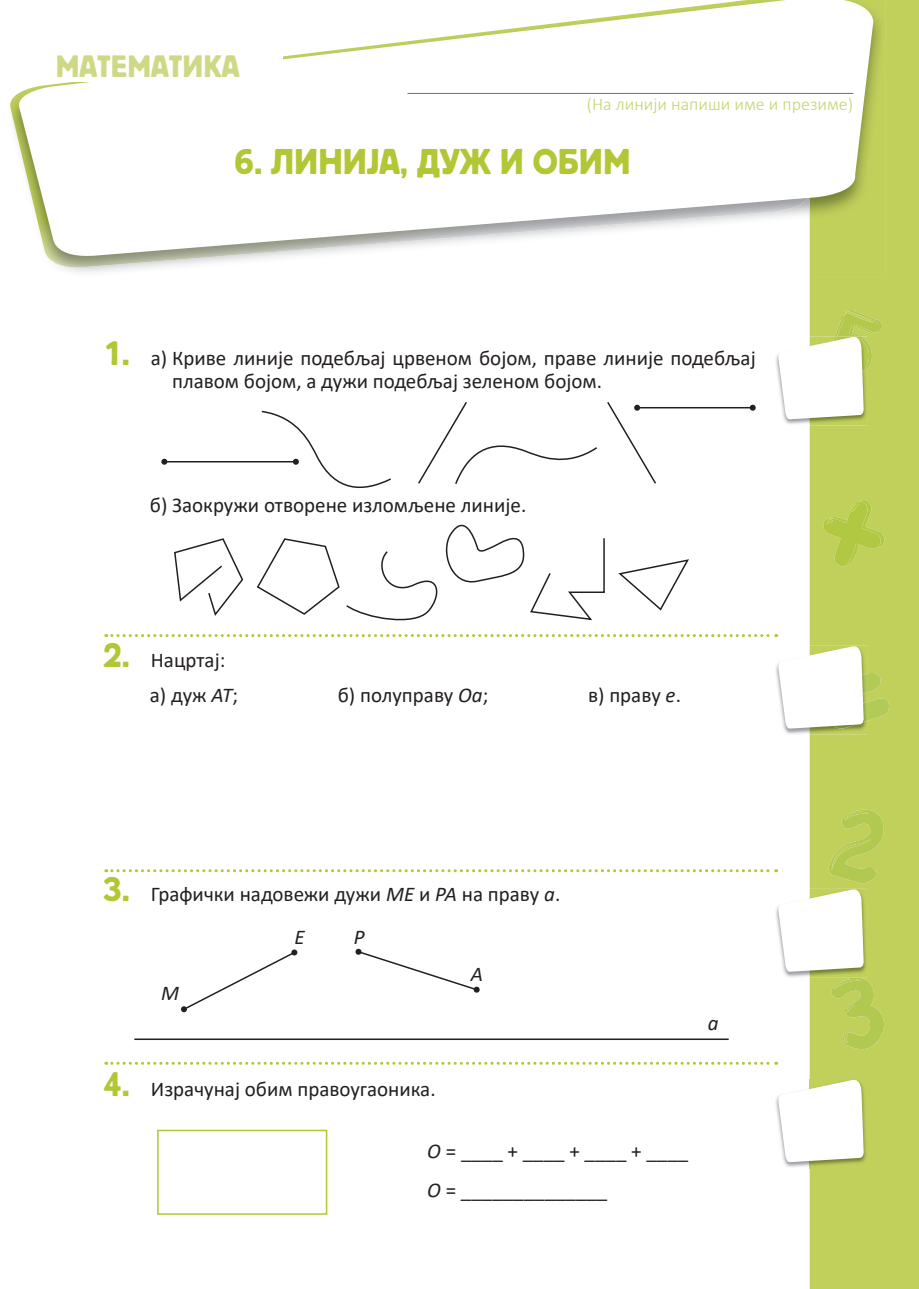
<style>
.page{position:relative;width:919px;height:1289px;background:#fff}
.page>*{position:absolute;margin:0;border:0;box-sizing:border-box;transform-origin:0 0}
.t1{font:37.5px "Bloc C";color:#b3c635}
.t2{font:32.4px "Bloc C";color:#cfd985}
.t3{font:21px/22.5px "Calibri";color:#231f20}
.t4{font:italic 21px "Calibri";color:#231f20}
.t5{font:300 18px "Calibri";color:#c8d471}
.s1{font-family:"Bloc C";font-size:36px;color:#b3c635}
.s2{font-style:italic}
</style>
<div class="page">
<div style="left:809px;top:0;width:109px;height:1288px;background:#c1cf5b"></div>
<svg style="left:823px;top:500px;width:61px;height:66px"></svg>
<div style="left:157px;top:1129px;width:170px;height:85px;border:2px solid #b3c635"></div>
<img style="left:776px;top:356px;width:91px;height:69px">
<svg style="left:777px;top:310px;width:104px;height:109px"></svg>
<img style="left:776px;top:665px;width:91px;height:69px">
<svg style="left:777px;top:645px;width:112px;height:84px"></svg>
<img style="left:776px;top:1079px;width:91px;height:89px">
<svg style="left:777px;top:1078px;width:87px;height:84px"></svg>
<svg style="left:418px;top:402px;width:179px;height:82px"></svg>
<hr style="left:164px;top:461px;width:132px;height:1px;background:#231f20">
<svg style="left:161px;top:459px;width:6px;height:6px"></svg>
<svg style="left:260px;top:410px;width:131px;height:78px"></svg>
<hr style="left:637px;top:407px;width:115px;height:1px;background:#231f20">
<svg style="left:607px;top:402px;width:50px;height:82px"></svg>
<svg style="left:749px;top:405px;width:6px;height:6px"></svg>
<svg style="left:256px;top:524px;width:349px;height:97px"></svg>
<svg style="left:618px;top:559px;width:71px;height:52px"></svg>
<svg style="left:174px;top:538px;width:70px;height:78px"></svg>
<svg style="left:106px;top:634px;width:670px;height:3px"></svg>
<svg style="left:106px;top:1061px;width:670px;height:3px"></svg>
<svg style="left:106px;top:809px;width:778px;height:240px"></svg>
<hr style="left:134px;top:1038px;width:594px;height:2px;background:#231f20">
<img style="left:809px;top:0;width:76px;height:277px">
<img style="left:10px;top:94px;width:266px;height:173px">
<svg style="left:17px;top:0;width:857px;height:259px"></svg>
<div style="left:56px;top:50px;width:227px;height:32px;background:#fff"></div>
<hr style="left:407px;top:93px;width:446px;height:1px;background:#6c6d70">
<h2 class="t2" style="left:56px;top:49px;width:185px">МАТЕМАТИКА</h2>
<p class="t5" style="left:586px;top:93px;width:268px">(На линији напиши име и презиме)</p>
<h1 class="t1" style="left:234px;top:141px;width:397px">6. ЛИНИЈА, ДУЖ И ОБИМ</h1>
<p class="t3" style="left:172px;top:346px;width:585px;text-indent:-69px"><span class="s1">1.</span> а) Криве линије подебљај црвеном бојом, праве линије подебљај плавом бојом, а дужи подебљај зеленом бојом.</p>
<p class="t3" style="left:150px;top:493px;width:378px">б) Заокружи отворене изломљене линије.</p>
<p class="t3" style="left:150px;top:641px;width:90px;line-height:35.2px;text-indent:-47px"><span class="s1">2.</span> Нацртај: а) дуж <span class="s2">АТ</span>;</p>
<p class="t3" style="left:338px;top:683px;width:152px">б) полуправу <span class="s2">Оа</span>;</p>
<p class="t3" style="left:588px;top:683px;width:94px">в) праву <span class="s2">е</span>.</p>
<p class="t3" style="left:103px;top:882px;width:458px"><span class="s1">3.</span> Графички надовежи дужи <span class="s2">МЕ</span> и <span class="s2">РА</span> на праву <span class="s2">а</span>.</p>
<p class="t4" style="left:161px;top:978px;width:19px">М</p>
<p class="t4" style="left:294px;top:922px;width:12px">Е</p>
<p class="t4" style="left:354px;top:922px;width:12px">Р</p>
<p class="t3" style="left:103px;top:1076px;width:334px"><span class="s1">4.</span> Израчунај обим правоугаоника.</p>
<p class="t4" style="left:470px;top:959px;width:14px">А</p>
<p class="t3" style="left:427px;top:1130px;width:262px;line-height:39.5px"><span class="s2">О</span> = ____ + ____ + ____ + ____<br><span class="s2">О</span> = ______________</p>
<p class="t4" style="left:707px;top:1008px;width:12px">а</p>
</div>
